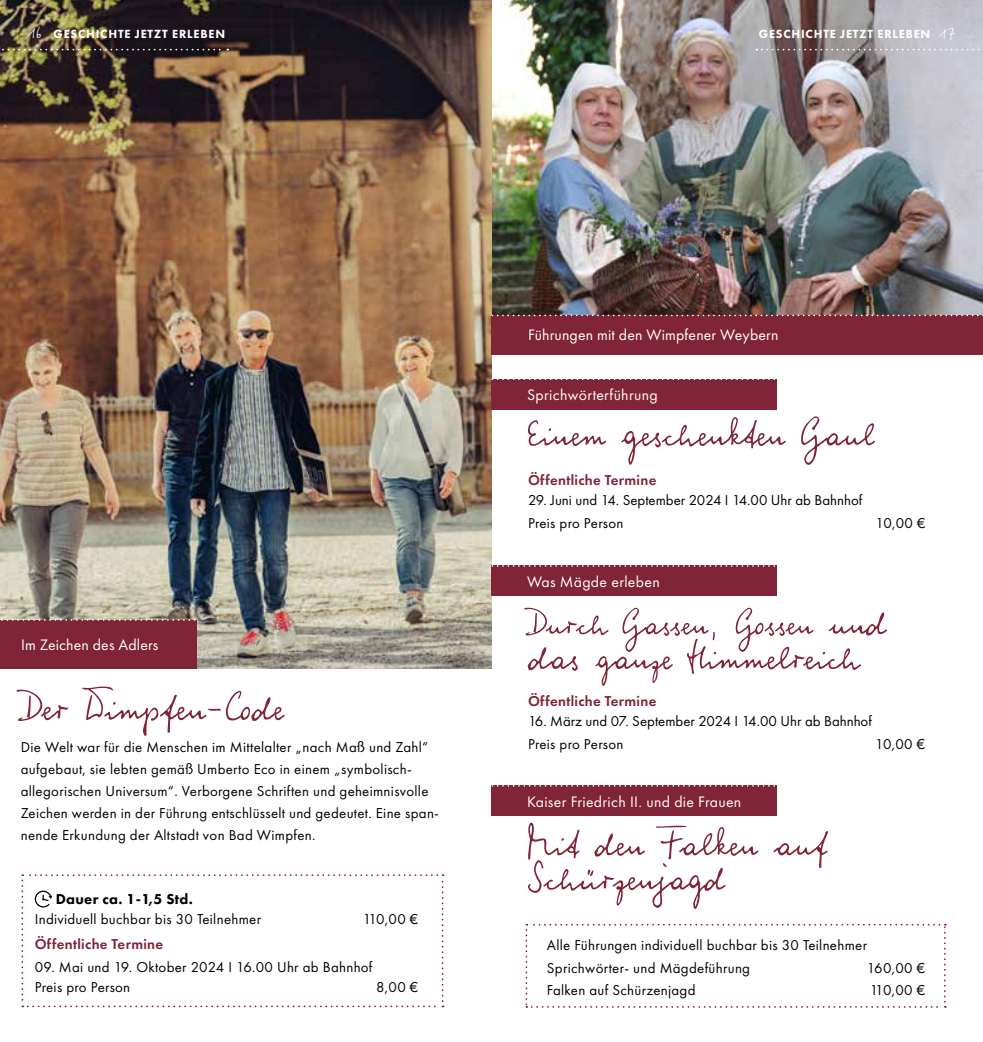
<style>
.page{position:relative;width:983px;height:1042px;background:#fff}
.page>*{position:absolute;margin:0;border:0;box-sizing:border-box;transform-origin:0 0}
.t1{font:59.5px "WIP Macho Man";color:#802437}
.t2{font:57.75px "WIP Macho Man";color:#802437}
.t3{font:52.5px "WIP Macho Man";color:#802437}
.t4{font:15.75px "Futura PT";letter-spacing:.02em;color:#fff}
.t5{font:14.88px/21.9px "Futura PT";letter-spacing:.02em;color:#000}
.t6{font:14.88px/22.6px "Futura PT";color:#000}
.t7{font:600 14.88px "Futura PT";letter-spacing:.02em;color:#802437}
.t8{font:800 14.88px "Futura PT";letter-spacing:.02em;color:#000}
.t9{font:800 12.25px "Futura PT";letter-spacing:.06em;color:#fff}
.s1{font-family:"WIP Macho Man";font-weight:400;font-size:24.5px}
.s2{font-size:57.75px}
.s3{font-size:50.75px}
.s4{font-size:52.5px}
</style>
<div class="page">
<img style="left:491px;top:0;width:491px;height:315px">
<img style="left:0;top:0;width:491px;height:668px">
<svg style="left:0;top:49px;width:228px;height:1px"></svg>
<svg style="left:756px;top:49px;width:227px;height:1px"></svg>
<div style="left:0;top:620px;width:197px;height:48px;background:#802437"></div>
<svg style="left:0;top:619px;width:195px;height:2px"></svg>
<svg style="left:21px;top:874px;width:422px;height:133px"></svg>
<div style="left:491px;top:315px;width:491px;height:39px;background:#802437"></div>
<svg style="left:492px;top:315px;width:491px;height:1px"></svg>
<div style="left:491px;top:379px;width:285px;height:31px;background:#802437"></div>
<svg style="left:492px;top:379px;width:283px;height:1px"></svg>
<div style="left:491px;top:565px;width:285px;height:31px;background:#802437"></div>
<svg style="left:492px;top:565px;width:283px;height:2px"></svg>
<div style="left:491px;top:785px;width:285px;height:31px;background:#802437"></div>
<svg style="left:492px;top:785px;width:283px;height:2px"></svg>
<svg style="left:525px;top:924px;width:420px;height:84px"></svg>
<p class="t9" style="left:29px;top:26px;width:198px"><span class="s1">16</span> GESCHICHTE JETZT ERLEBEN</p>
<p class="t9" style="left:758px;top:26px;width:198px">GESCHICHTE JETZT ERLEBEN <span class="s1">17</span></p>
<p class="t4" style="left:528px;top:325px;width:252px">Führungen mit den Wimpfener Weybern</p>
<p class="t4" style="left:527px;top:385px;width:132px">Sprichwörterführung</p>
<h2 class="t2" style="left:528px;top:408px;width:347px">Einem geschenkten Gaul</h2>
<p class="t7" style="left:528px;top:471px;width:130px">Öffentliche Termine</p>
<p class="t6" style="left:528px;top:489px;width:336px">29. Juni und 14. September 2024 I 14.00 Uhr ab Bahnhof<br>Preis pro Person</p>
<p class="t5" style="left:875px;top:512px;width:51px">10,00 €</p>
<p class="t4" style="left:21px;top:635px;width:139px">Im Zeichen des Adlers</p>
<h1 class="t1" style="left:21px;top:681px;width:264px">Der Wimpfen-Code</h1>
<p class="t5" style="left:21px;top:736px;width:419px">Die Welt war für die Menschen im Mittelalter „nach Maß und Zahl“ aufgebaut, sie lebten gemäß Umberto Eco in einem „symbolisch&shy;allegorischen Universum“. Verborgene Schriften und geheimnisvolle Zeichen werden in der Führung entschlüsselt und gedeutet. Eine span&shy;nende Erkundung der Altstadt von Bad Wimpfen.</p>
<p class="t8" style="left:56px;top:890px;width:139px">Dauer ca. 1-1,5 Std.</p>
<p class="t5" style="left:35px;top:908px;width:228px">Individuell buchbar bis 30 Teilnehmer</p>
<p class="t5" style="left:363px;top:908px;width:57px">110,00 €</p>
<p class="t7" style="left:35px;top:935px;width:130px">Öffentliche Termine</p>
<p class="t5" style="left:35px;top:957px;width:339px;line-height:20.1px">09. Mai und 19. Oktober 2024 I 16.00 Uhr ab Bahnhof<br>Preis pro Person</p>
<p class="t5" style="left:376px;top:976px;width:44px">8,00 €</p>
<p class="t4" style="left:527px;top:572px;width:134px">Was Mägde erleben</p>
<h3 class="t3" style="left:528px;top:600px;width:359px">Durch Gassen, Gossen <span class="s2">und</span></h3>
<h2 class="t2" style="left:528px;top:631px;width:333px">das <span class="s3">g</span>an<span class="s3">z</span>e <span class="s4">H</span>immelreich</h2>
<p class="t7" style="left:528px;top:692px;width:130px">Öffentliche Termine</p>
<p class="t6" style="left:528px;top:710px;width:345px">16. März und 07. September 2024 I 14.00 Uhr ab Bahnhof<br>Preis pro Person</p>
<p class="t5" style="left:874px;top:733px;width:51px">10,00 €</p>
<p class="t4" style="left:527px;top:792px;width:216px">Kaiser Friedrich II. und die Frauen</p>
<h2 class="t2" style="left:528px;top:818px;width:300px">Mit den Falken auf</h2>
<h2 class="t2" style="left:528px;top:852px;width:198px">Schürzenjagd</h2>
<p class="t5" style="left:546px;top:933px;width:321px;line-height:22.6px">Alle Führungen individuell buchbar bis 30 Teilnehmer<br>Sprichwörter- und Mägdeführung</p>
<p class="t5" style="left:866px;top:956px;width:60px">160,00 €</p>
<p class="t5" style="left:546px;top:979px;width:150px">Falken auf Schürzenjagd</p>
<p class="t5" style="left:869px;top:979px;width:57px">110,00 €</p>
</div>
